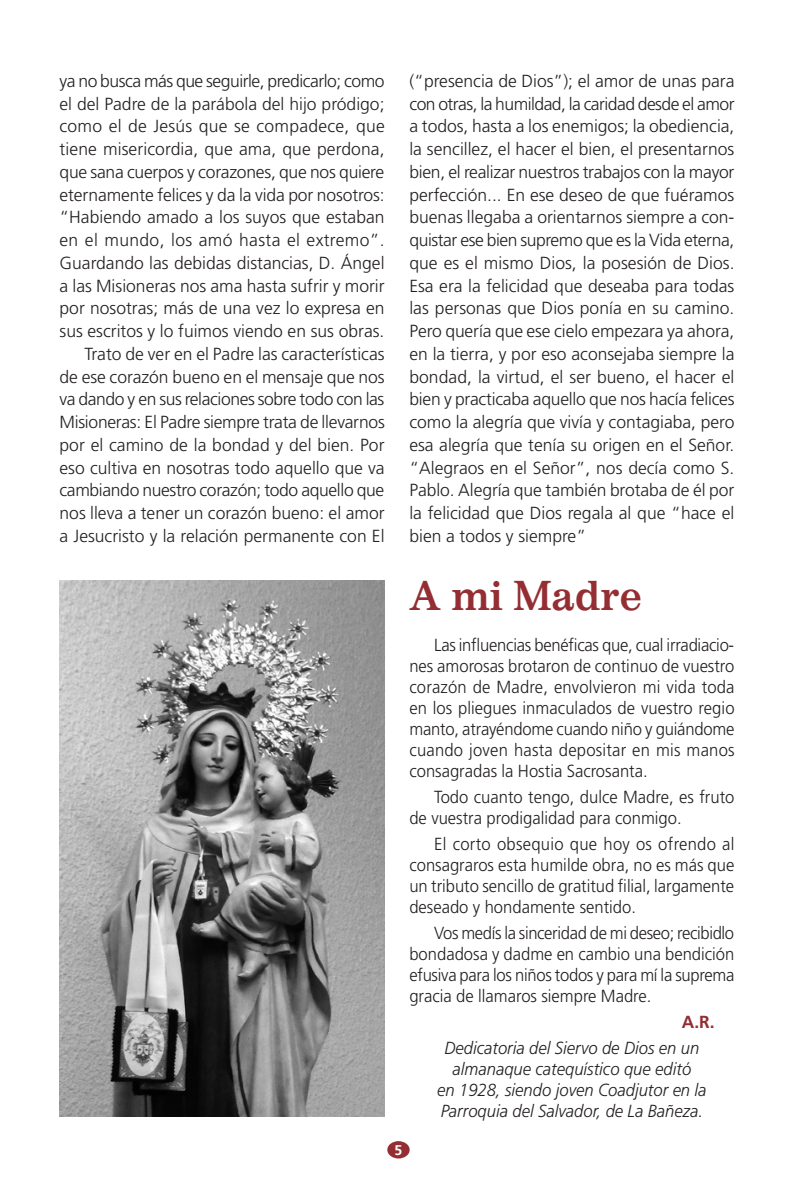
<style>
.page{position:relative;width:794px;height:1191px;background:#fff}
.page>*{position:absolute;margin:0;border:0;box-sizing:border-box;transform-origin:0 0}
.t1{font:700 40.25px "Impressum Std";color:#942e33;scale:.95 1}
.t2{font:300 17.5px/22.8px "Frutiger LT Std";color:#231f20;text-align:right}
.t3{font:300 17.5px/21px "Frutiger LT Std";color:#231f20;text-align:justify;scale:.95 1}
.t4{font:italic 300 17.5px/21px "Frutiger LT Std";color:#231f20;text-align:center;scale:.95 1}
.t5{font:700 17.5px "Frutiger LT Std";color:#942e33}
.t6{font:700 14px "Frutiger LT Std";color:#fff}
</style>
<div class="page">
<div style="left:387px;top:1141px;width:22px;height:17px;background:#942e33;border-radius:50%"></div>
<img style="left:60px;top:580px;width:324px;height:536px">
<p class="t2" style="left:60px;top:70px;width:327px">ya no busca más que seguirle, predicarlo; como el del Padre de la parábola del hijo pródigo; como el de Jesús que se compadece, que tiene misericordia, que ama, que perdona, que sana cuerpos y corazones, que nos quiere eternamente felices y da la vida por nosotros: “Habiendo amado a los suyos que estaban en el mundo, los amó hasta el extremo”.<br>Guardando las debidas distancias, D. Ángel a las Misioneras nos ama hasta sufrir y morir por nosotras; más de una vez lo expresa en sus escritos y lo fuimos viendo en sus obras.<br>Trato de ver en el Padre las características<br>de ese corazón bueno en el mensaje que nos va dando y en sus relaciones sobre todo con las Misioneras: El Padre siempre trata de llevarnos por el camino de la bondad y del bien. Por eso cultiva en nosotras todo aquello que va cambiando nuestro corazón; todo aquello que nos lleva a tener un corazón bueno: el amor a Jesucristo y la relación permanente con El</p>
<p class="t2" style="left:409px;top:70px;width:327px;text-align:justify">(“presencia de Dios”); el amor de unas para con otras, la humildad, la caridad desde el amor a todos, hasta a los enemigos; la obediencia, la sencillez, el hacer el bien, el presentarnos bien, el realizar nuestros trabajos con la mayor perfección... En ese deseo de que fuéramos buenas llegaba a orientarnos siempre a con&shy;quistar ese bien supremo que es la Vida eterna, que es el mismo Dios, la posesión de Dios.<br>Esa era la felicidad que deseaba para todas las personas que Dios ponía en su camino.<br>Pero quería que ese cielo empezara ya ahora, en la tierra, y por eso aconsejaba siempre la bondad, la virtud, el ser bueno, el hacer el bien y practicaba aquello que nos hacía felices como la alegría que vivía y contagiaba, pero esa alegría que tenía su origen en el Señor. “Alegraos en el Señor”, nos decía como S.<br>Pablo. Alegría que también brotaba de él por la felicidad que Dios regala al que “hace el bien a todos y siempre”</p>
<h1 class="t1" style="left:409px;top:571px;width:247px">A mi Madre</h1>
<p class="t3" style="left:409px;top:634px;width:344px;text-indent:25px">Las influencias benéficas que, cual irradiacio&shy;nes amorosas brotaron de continuo de vuestro corazón de Madre, envolvieron mi vida toda en los pliegues inmaculados de vuestro regio manto, atrayéndome cuando niño y guiándome cuando joven hasta depositar en mis manos consagradas la Hostia Sacrosanta.</p>
<p class="t3" style="left:409px;top:786px;width:344px;text-indent:25px">Todo cuanto tengo, dulce Madre, es fruto de vuestra prodigalidad para conmigo.</p>
<p class="t3" style="left:409px;top:833px;width:344px;text-indent:25px">El corto obsequio que hoy os ofrendo al consagraros esta humilde obra, no es más que un tributo sencillo de gratitud filial, largamente deseado y hondamente sentido.</p>
<p class="t3" style="left:409px;top:922px;width:344px;text-indent:25px">Vos medís la sinceridad de mi deseo; recibidlo bondadosa y dadme en cambio una bendición efusiva para los niños todos y para mí la suprema gracia de llamaros siempre Madre.</p>
<p class="t5" style="left:682px;top:1011px;width:34px">A.R.</p>
<p class="t4" style="left:437px;top:1037px;width:285px">Dedicatoria del Siervo de Dios en un almanaque catequístico que editó<br>en 1928, siendo joven Coadjutor en la Parroquia del Salvador, de La Bañeza.</p>
<p class="t6" style="left:394px;top:1142px;width:9px">5</p>
</div>
